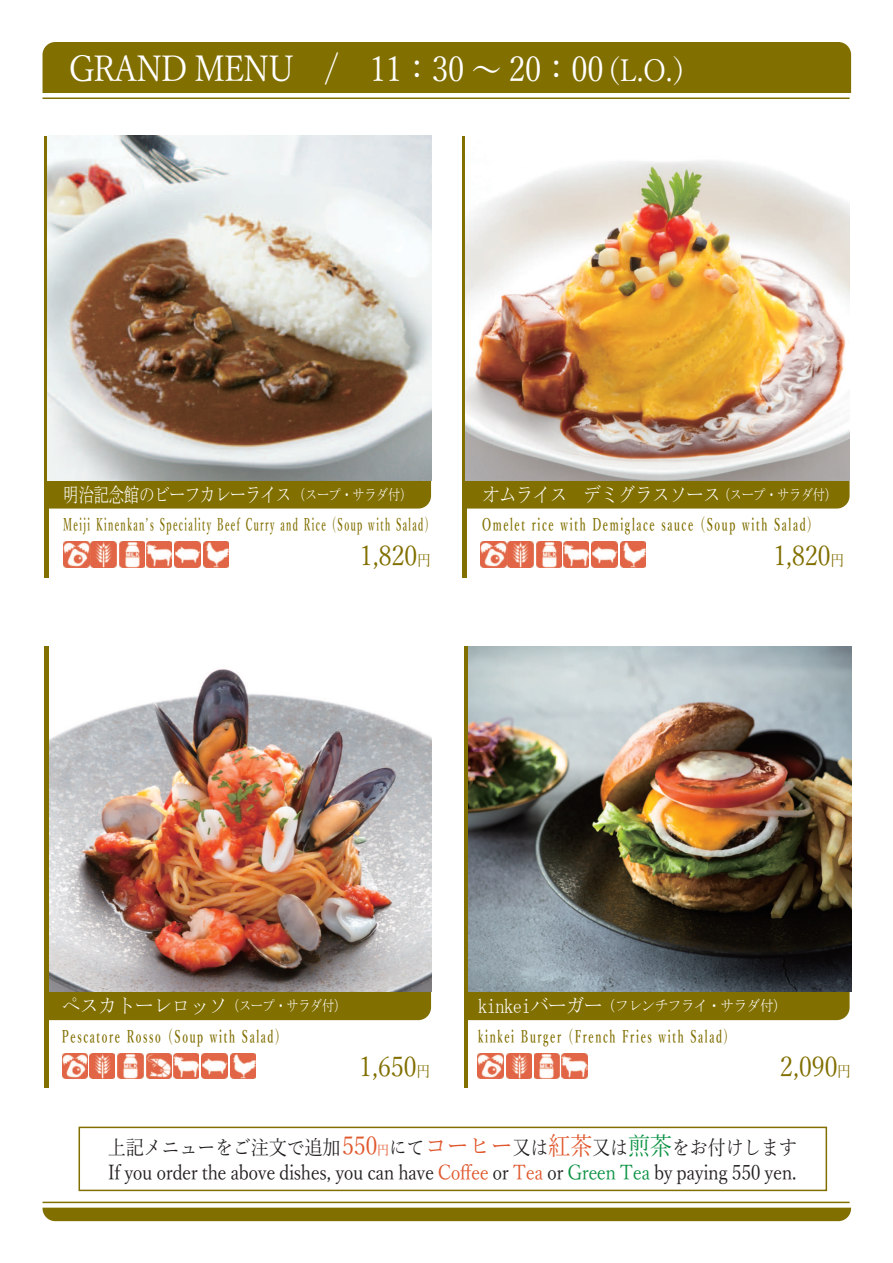
<style>
.page{position:relative;width:893px;height:1263px;background:#fff}
.page>*{position:absolute;margin:0;border:0;box-sizing:border-box;transform-origin:0 0}
.t1{font:35.25px "Yu Mincho";letter-spacing:-.025em;color:#fff;scale:.9 1}
.t2{font:27.45px "Yu Mincho";letter-spacing:-.025em;color:#816f00;scale:.9 1}
.t3{font:20.4px/25.5px "Yu Mincho";letter-spacing:-.025em;color:#231f20;scale:.9 1}
.t4{font:20.4px "MS Mincho";letter-spacing:-.025em;color:#fff;scale:.77 1}
.t5{font:20.4px "MS Mincho";color:#fff;scale:.84 1}
.t6{font:20.4px "MS Mincho";color:#fff;scale:.9 1}
.t7{font:600 17.25px "Yu Mincho";letter-spacing:.16em;color:#816f00;scale:.6 1}
.t8{font:600 17.25px "Yu Mincho";letter-spacing:.16em;color:#816f00;scale:.52 1}
.t9{font:15px "MS Mincho";letter-spacing:-.025em;color:#fff;scale:.9 1}
.t10{font:15px "MS Mincho";letter-spacing:-.025em;color:#fff;scale:.81 1}
.s1{font-size:34.5px}
.s2{font-size:30.15px}
.s3{font-size:15px}
.s4{font-size:15.3px}
.s5{font-size:20.4px}
.s6{font-size:25.05px;color:#e0582d}
.s7{font-size:13.35px;color:#e0582d}
.s8{font-size:25.05px;color:#0d9344}
.s9{color:#e0582d}
.s10{color:#0d9344}
</style>
<div class="page">
<hr style="left:43px;top:98px;width:807px;height:1px;background:#816f00">
<div style="left:43px;top:42px;width:808px;height:51px;background:#816f00"></div>
<svg style="left:43px;top:1207px;width:808px;height:14px;background:#87760d"></svg>
<hr style="left:43px;top:1202px;width:807px;height:1px;background:#816f00">
<svg style="left:463px;top:137px;width:4px;height:441px"></svg>
<div style="left:466px;top:480px;width:384px;height:28px;background:#816f00"></div>
<img style="left:592px;top:542px;width:25px;height:25px">
<img style="left:481px;top:542px;width:25px;height:25px">
<img style="left:508px;top:542px;width:25px;height:25px">
<img style="left:536px;top:542px;width:53px;height:25px">
<img style="left:620px;top:542px;width:26px;height:25px">
<img style="left:466px;top:137px;width:384px;height:343px">
<div style="left:79px;top:1127px;width:748px;height:64px;border:1px solid #816f00"></div>
<div style="left:44px;top:137px;width:5px;height:441px;background:#816f00"></div>
<div style="left:47px;top:480px;width:384px;height:28px;background:#816f00"></div>
<img style="left:64px;top:542px;width:25px;height:25px">
<img style="left:91px;top:542px;width:25px;height:25px">
<img style="left:119px;top:542px;width:53px;height:25px">
<img style="left:203px;top:542px;width:26px;height:25px">
<img style="left:47px;top:135px;width:384px;height:345px">
<img style="left:175px;top:542px;width:25px;height:25px">
<div style="left:49px;top:991px;width:382px;height:29px;background:#816f00"></div>
<img style="left:202px;top:1053px;width:25px;height:25px">
<img style="left:62px;top:1053px;width:53px;height:25px">
<img style="left:118px;top:1053px;width:25px;height:25px">
<img style="left:230px;top:1053px;width:26px;height:25px">
<img style="left:146px;top:1053px;width:53px;height:25px">
<img style="left:49px;top:669px;width:382px;height:322px">
<div style="left:44px;top:646px;width:5px;height:442px;background:#816f00"></div>
<div style="left:467px;top:991px;width:383px;height:29px;background:#816f00"></div>
<img style="left:478px;top:1053px;width:25px;height:25px">
<img style="left:506px;top:1053px;width:26px;height:25px">
<img style="left:535px;top:1053px;width:24px;height:25px">
<img style="left:562px;top:1053px;width:25px;height:25px">
<img style="left:467px;top:647px;width:384px;height:344px">
<hr style="left:464px;top:646px;width:3px;height:442px;background:#816f00">
<h1 class="t1" style="left:69px;top:37px;width:702px">GRAND MENU　/　<span class="s1">11：30 ～ 20：00</span><span class="s2">（L.O.）</span></h1>
<p class="t4" style="left:63px;top:484px;width:455px">明治記念館のビーフカレーライス<span class="s3">（スープ・サラダ付）</span></p>
<p class="t8" style="left:63px;top:509px;width:714px">Meiji Kinenkanʼs Speciality Beef Curry and Rice（Soup with Salad）</p>
<h2 class="t2" style="left:360px;top:530px;width:81px">1,820<span class="s4">円</span></h2>
<p class="t5" style="left:482px;top:484px;width:285px">オムライス　デミグラスソース</p>
<p class="t7" style="left:482px;top:509px;width:561px">Omelet rice with Demiglace sauce（Soup with Salad）</p>
<h2 class="t2" style="left:773px;top:530px;width:81px">1,820<span class="s4">円</span></h2>
<p class="t10" style="left:718px;top:488px;width:148px">（スープ・サラダ付）</p>
<p class="t10" style="left:227px;top:998px;width:148px">（スープ・サラダ付）</p>
<p class="t9" style="left:478px;top:998px;width:344px"><span class="s5">kinkeiバーガー</span>（フレンチフライ・サラダ付）</p>
<p class="t7" style="left:478px;top:1021px;width:428px">kinkei Burger（French Fries with Salad）</p>
<p class="t6" style="left:62px;top:996px;width:185px">ぺスカトーレロッソ</p>
<p class="t7" style="left:62px;top:1021px;width:374px">Pescatore Rosso（Soup with Salad）</p>
<h2 class="t2" style="left:359px;top:1041px;width:81px">1,650<span class="s4">円</span></h2>
<h2 class="t2" style="left:780px;top:1041px;width:81px">2,090<span class="s4">円</span></h2>
<p class="t3" style="left:108px;top:1132px;width:768px">上記メニューをご注文で追加<span class="s6">550</span><span class="s7">円</span>にて<span class="s6">コーヒー</span>又は<span class="s6">紅茶</span>又は<span class="s8">煎茶</span>をお付けします<br>If you order the above dishes, you can have <span class="s9">Coffee</span> or <span class="s9">Tea</span> or <span class="s10">Green Tea</span> by paying 550 yen.</p>
</div>
